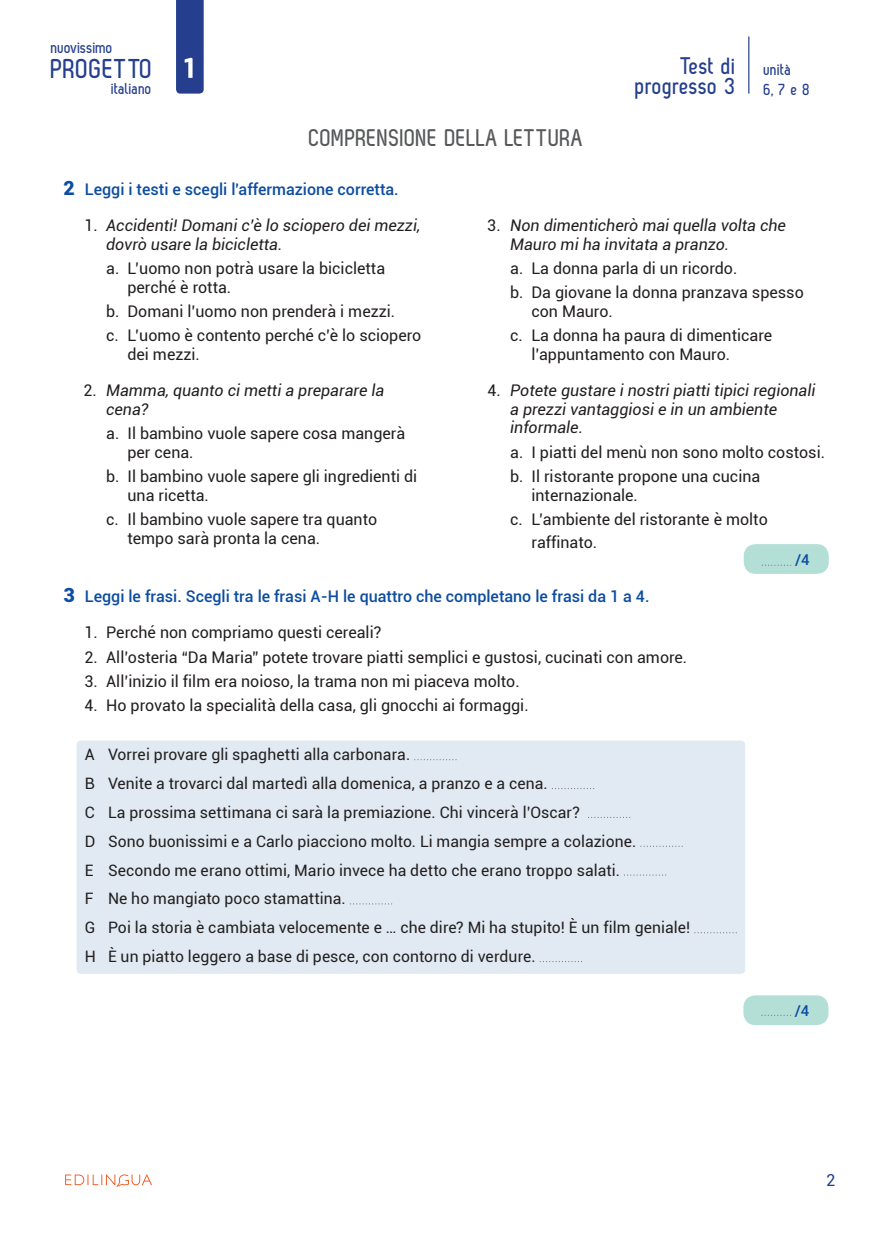
<style>
.page{position:relative;width:893px;height:1234px;background:#fff}
.page>*{position:absolute;margin:0;border:0;box-sizing:border-box;transform-origin:0 0}
.t1{font:700 27.15px "Zag";letter-spacing:.02em;color:#253f8e}
.t2{font:700 24px "Zag";letter-spacing:.01em;color:#57585a}
.t3{font:700 24px/19.5px "Zag";letter-spacing:.01em;color:#253f8e;text-align:right}
.t4{font:700 16.5px/19.5px "Zag";letter-spacing:.005em;color:#253f8e}
.t5{font:16.5px "Roboto";color:#253f8e}
.t6{font:700 16.35px "Zag";letter-spacing:.005em;color:#253f8e}
.t7{font:16.05px/24.3px "Roboto";color:#231f20}
.t8{font:italic 16.05px/18.8px "Roboto";color:#231f20}
.t9{font:500 16.05px "Roboto";color:#0d4da1}
.t10{font:15.75px/28.8px "Roboto";letter-spacing:.005em;color:#231f20}
.t11{font:500 15px "Roboto";color:#0d4da1}
.s1{font-weight:900;font-size:19.5px}
.s2{font-style:normal}
</style>
<div class="page">
<div style="left:77px;top:740px;width:668px;height:233px;background:#e1eaf2;border-radius:4px"></div>
<svg style="left:415px;top:759px;width:41px;height:1px"></svg>
<svg style="left:552px;top:788px;width:42px;height:1px"></svg>
<svg style="left:641px;top:845px;width:39px;height:1px"></svg>
<svg style="left:624px;top:874px;width:42px;height:1px"></svg>
<svg style="left:350px;top:903px;width:42px;height:1px"></svg>
<svg style="left:695px;top:932px;width:41px;height:1px"></svg>
<div style="left:744px;top:544px;width:85px;height:29px;background:#b4dfd7;border-radius:12px"></div>
<div style="left:743px;top:995px;width:85px;height:29px;background:#b4dfd7;border-radius:12px"></div>
<svg style="left:176px;top:0;width:28px;height:94px;background:#314994"></svg>
<hr style="left:748px;top:36px;width:1px;height:58px;background:#253f8e">
<svg style="left:65px;top:1174px;width:87px;height:12px"></svg>
<p class="t4" style="left:51px;top:38px;width:64px">nuovissimo</p>
<h1 class="t1" style="left:51px;top:53px;width:103px">Progetto</h1>
<p class="t6" style="left:112px;top:79px;width:42px">italiano</p>
<h2 class="t3" style="left:636px;top:56px;width:102px">Test di progresso 3</h2>
<p class="t4" style="left:764px;top:59px;width:48px">unità<br>6, 7 e 8</p>
<h2 class="t2" style="left:309px;top:124px;width:276px">COMPRENSIONE DELLA LETTURA</h2>
<p class="t9" style="left:64px;top:178px;width:337px"><span class="s1">2</span> Leggi i testi e scegli l'affermazione corretta.</p>
<p class="t8" style="left:106px;top:215px;width:316px;text-indent:-22px"><span class="s2">1.</span> Accidenti! Domani c’è lo sciopero dei mezzi, dovrò usare la bicicletta.</p>
<p class="t7" style="left:127px;top:258px;width:259px;line-height:18.8px;text-indent:-21px">a. L’uomo non potrà usare la bicicletta perché è rotta.</p>
<p class="t7" style="left:106px;top:298px;width:317px">b. Domani l’uomo non prenderà i mezzi.<br>c. L’uomo è contento perché c’è lo sciopero</p>
<p class="t7" style="left:127px;top:341px;width:74px">dei mezzi.</p>
<p class="t8" style="left:106px;top:380px;width:280px;text-indent:-23px"><span class="s2">2.</span> Mamma, quanto ci metti a preparare la cena?</p>
<p class="t7" style="left:127px;top:423px;width:279px;line-height:18.8px;text-indent:-21px">a. Il bambino vuole sapere cosa mangerà per cena.</p>
<p class="t7" style="left:127px;top:466px;width:291px;line-height:18.8px;text-indent:-21px">b. Il bambino vuole sapere gli ingredienti di una ricetta.</p>
<p class="t7" style="left:127px;top:509px;width:251px;line-height:18.8px;text-indent:-21px">c. Il bambino vuole sapere tra quanto tempo sarà pronta la cena.</p>
<p class="t8" style="left:510px;top:215px;width:277px;text-indent:-23px"><span class="s2">3.</span> Non dimenticherò mai quella volta che<br>Mauro mi ha invitata a pranzo.</p>
<p class="t7" style="left:510px;top:255px;width:295px">a. La donna parla di un ricordo.<br>b. Da giovane la donna pranzava spesso</p>
<p class="t7" style="left:510px;top:298px;width:264px;text-indent:21px">con Mauro.<br>c. La donna ha paura di dimenticare</p>
<p class="t7" style="left:531px;top:341px;width:200px">l’appuntamento con Mauro.</p>
<p class="t8" style="left:510px;top:380px;width:307px;text-indent:-23px"><span class="s2">4.</span> Potete gustare i nostri piatti tipici regionali a prezzi vantaggiosi e in un ambiente informale.</p>
<p class="t7" style="left:510px;top:439px;width:316px">a. I piatti del menù non sono molto costosi. b. Il ristorante propone una cucina</p>
<p class="t7" style="left:510px;top:482px;width:259px;text-indent:21px">internazionale.<br>c. L’ambiente del ristorante è molto</p>
<p class="t7" style="left:531px;top:529px;width:67px">raffinato.</p>
<p class="t9" style="left:64px;top:585px;width:587px"><span class="s1">3</span> Leggi le frasi. Scegli tra le frasi A-H le quattro che completano le frasi da 1 a 4.</p>
<p class="t7" style="left:84px;top:619px;width:298px">1. Perché non compriamo questi cereali?</p>
<p class="t7" style="left:84px;top:644px;width:604px">2. All’osteria “Da Maria” potete trovare piatti semplici e gustosi, cucinati con amore.</p>
<p class="t7" style="left:84px;top:668px;width:437px">3. All’inizio il film era noioso, la trama non mi piaceva molto.</p>
<p class="t7" style="left:84px;top:692px;width:446px">4. Ho provato la specialità della casa, gli gnocchi ai formaggi.</p>
<p class="t10" style="left:85px;top:739px;width:607px">A Vorrei provare gli spaghetti alla carbonara.<br>B Venite a trovarci dal martedì alla domenica, a pranzo e a cena.<br>C La prossima settimana ci sarà la premiazione. Chi vincerà l’Oscar?<br>D Sono buonissimi e a Carlo piacciono molto. Li mangia sempre a colazione.<br>E Secondo me erano ottimi, Mario invece ha detto che erano troppo salati.<br>F Ne ho mangiato poco stamattina.<br>G Poi la storia è cambiata velocemente e … che dire? Mi ha stupito! È un film geniale!<br>H È un piatto leggero a base di pesce, con contorno di verdure.</p>
<p class="t11" style="left:795px;top:548px;width:16px">/4</p>
<p class="t11" style="left:795px;top:999px;width:16px">/4</p>
<p class="t5" style="left:826px;top:1168px;width:11px">2</p>
</div>
